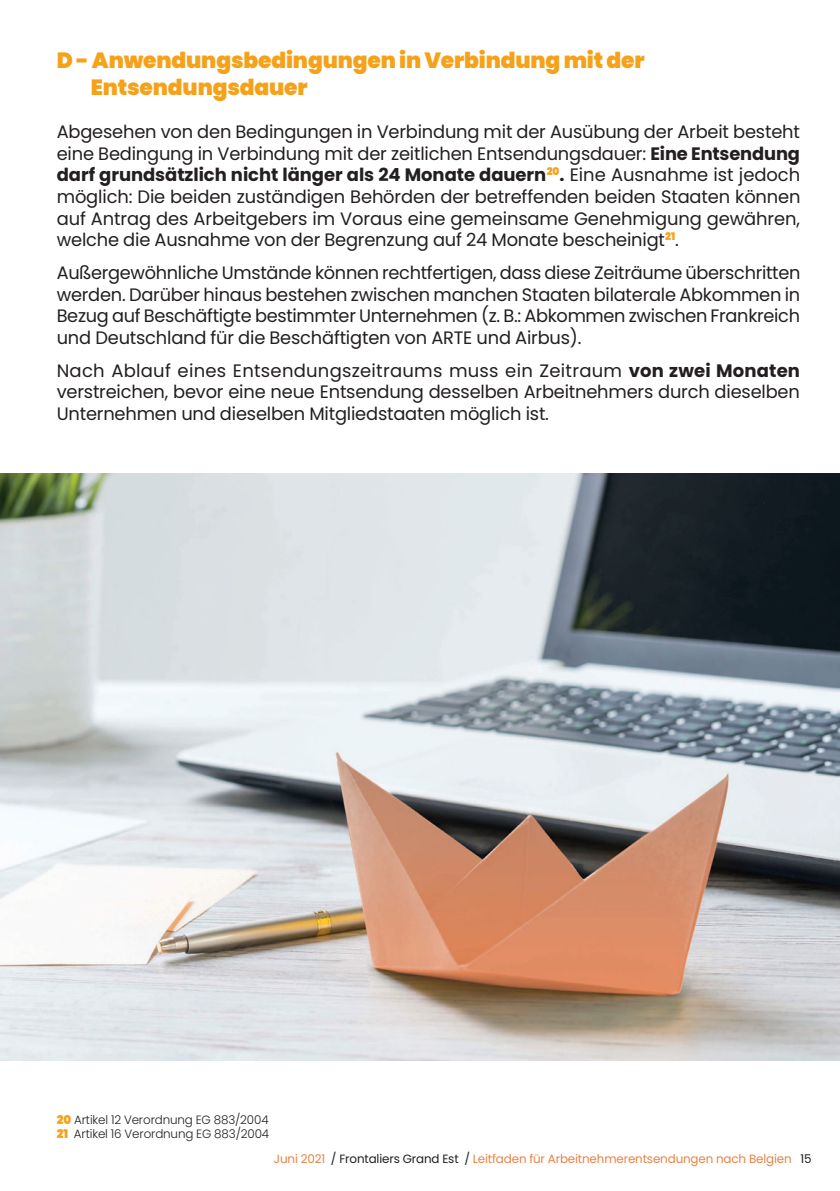
<style>
.page{position:relative;width:840px;height:1191px;background:#fff}
.page>*{position:absolute;margin:0;border:0;box-sizing:border-box;transform-origin:0 0}
.t1{font:900 22px/26.4px "Poppins";letter-spacing:-.005em;color:#f5a21a}
.t2{font:18px/21.6px "Poppins";letter-spacing:-.01em;color:#231f20;text-align:justify}
.t3{font:12px "Poppins";letter-spacing:-.01em;color:#ea8146}
.t4{font:300 12px/14.4px "Poppins";letter-spacing:-.01em;color:#231f20}
.s1{font-weight:700}
.s2{font-weight:900;color:#f5a21a}
.s3{color:#231f20}
</style>
<div class="page">
<img style="left:0;top:473px;width:839px;height:587px">
<p class="t1" style="left:91px;top:48px;width:555px;text-indent:-34px">D - Anwendungsbedingungen in Verbindung mit der<br>Entsendungsdauer</p>
<p class="t2" style="left:57px;top:121px;width:745px">Abgesehen von den Bedingungen in Verbindung mit der Ausübung der Arbeit besteht eine Bedingung in Verbindung mit der zeitlichen Entsendungsdauer: <span class="s1">Eine Entsendung darf grundsätzlich nicht länger als 24 Monate dauern</span><sup>20</sup><span class="s1">.</span> Eine Ausnahme ist jedoch möglich: Die beiden zuständigen Behörden der betreffenden beiden Staaten können auf Antrag des Arbeitgebers im Voraus eine gemeinsame Genehmigung gewähren, welche die Ausnahme von der Begrenzung auf 24 Monate bescheinigt<sup>21</sup>.</p>
<p class="t2" style="left:57px;top:262px;width:744px">Außergewöhnliche Umstände können rechtfertigen, dass diese Zeiträume überschritten werden. Darüber hinaus bestehen zwischen manchen Staaten bilaterale Abkommen in Bezug auf Beschäftigte bestimmter Unternehmen (z. B.: Abkommen zwischen Frankreich und Deutschland für die Beschäftigten von ARTE und Airbus).</p>
<p class="t2" style="left:57px;top:360px;width:744px">Nach Ablauf eines Entsendungszeitraums muss ein Zeitraum <span class="s1">von zwei Monaten </span>verstreichen, bevor eine neue Entsendung desselben Arbeitnehmers durch dieselben Unternehmen und dieselben Mitgliedstaaten möglich ist.</p>
<p class="t4" style="left:57px;top:1112px;width:214px"><span class="s2">20</span> Artikel 12 Verordnung EG 883/2004<br><span class="s2">21</span> Artikel 16 Verordnung EG 883/2004</p>
<p class="t3" style="left:274px;top:1151px;width:539px">Juni 2021 <span class="s3">/ Frontaliers Grand Est /</span> Leitfaden für Arbeitnehmerentsendungen nach Belgien <span class="s3">15</span></p>
</div>
